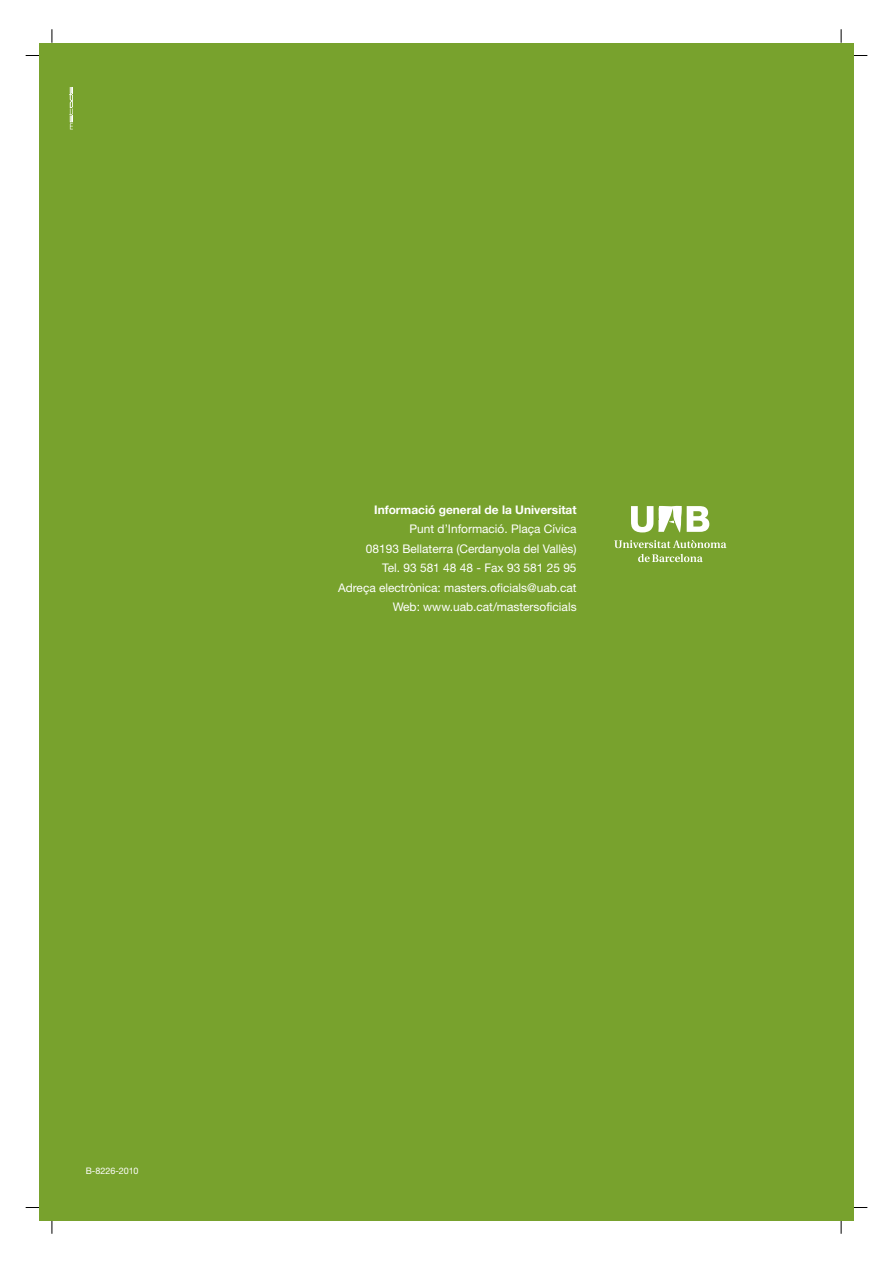
<style>
.page{position:relative;width:893px;height:1263px;background:#fff}
.page>*{position:absolute;margin:0;border:0;box-sizing:border-box;transform-origin:0 0}
.t1{font:11.85px/19.4px "Helvetica Neue";color:#fff;text-align:right}
.t2{font:700 11.85px "Helvetica Neue";color:#fff}
.t3{font:9px "Helvetica Neue";color:#fff}
</style>
<div class="page">
<svg style="left:26px;top:1207px;width:13px;height:1px"></svg>
<svg style="left:52px;top:1220px;width:1px;height:14px"></svg>
<svg style="left:26px;top:55px;width:13px;height:1px"></svg>
<svg style="left:52px;top:29px;width:1px;height:14px"></svg>
<svg style="left:854px;top:55px;width:13px;height:1px"></svg>
<svg style="left:841px;top:29px;width:1px;height:14px"></svg>
<svg style="left:854px;top:1207px;width:13px;height:1px"></svg>
<svg style="left:841px;top:1220px;width:1px;height:14px"></svg>
<div style="left:39px;top:43px;width:815px;height:1177px;background:#78a22d"></div>
<svg style="left:69px;top:87px;width:4px;height:42px"></svg>
<svg style="left:614px;top:506px;width:112px;height:56px"></svg>
<p class="t2" style="left:374px;top:505px;width:204px">Informació general de la Universitat</p>
<p class="t1" style="left:338px;top:521px;width:240px">Punt d’Informació. Plaça Cívica<br>08193 Bellaterra (Cerdanyola del Vallès)<br>Tel. 93 581 48 48 - Fax 93 581 25 95<br>Adreça electrònica: masters.oficials@uab.cat Web: www.uab.cat/mastersoficials</p>
<p class="t3" style="left:86px;top:1167px;width:54px">B-8226-2010</p>
</div>
